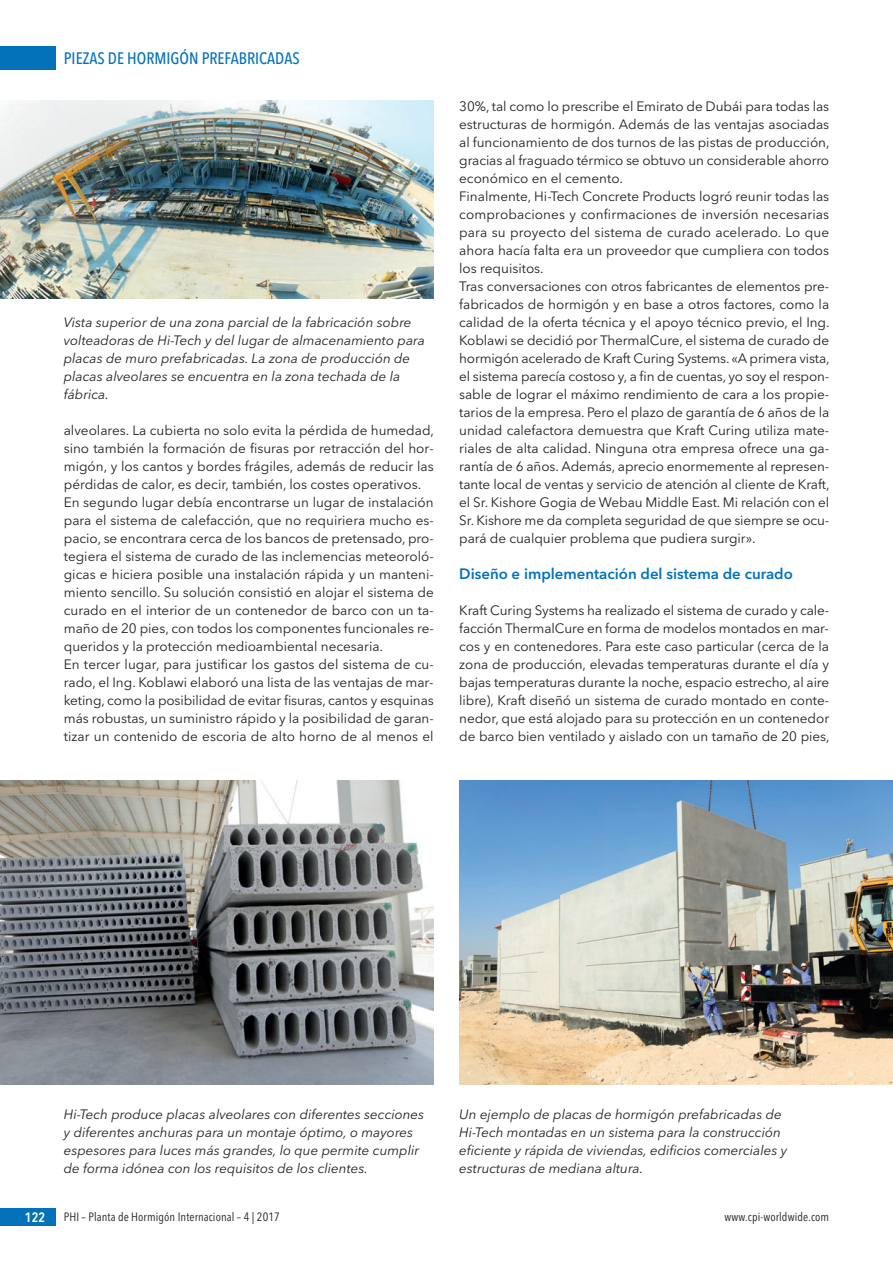
<style>
.page{position:relative;width:893px;height:1263px;background:#fff}
.page>*{position:absolute;margin:0;border:0;box-sizing:border-box;transform-origin:0 0}
.t1{font:500 16.5px "Avenir Next Condensed";color:#0372bb}
.t2{font:600 15px "Avenir Next";color:#0372bb}
.t3{font:13.5px/18px "Avenir Next";color:#231f20}
.t4{font:italic 13.5px/18px "Avenir Next";color:#231f20}
.t5{font:600 13.5px "Avenir Next Condensed";color:#fff}
.t6{font:12px "Avenir Next Condensed";letter-spacing:.01em;color:#231f20}
</style>
<div class="page">
<div style="left:0;top:47px;width:55px;height:23px;background:#0372bb"></div>
<div style="left:0;top:1208px;width:55px;height:18px;background:#0372bb"></div>
<img style="left:0;top:781px;width:434px;height:303px">
<img style="left:459px;top:781px;width:433px;height:303px">
<img style="left:0;top:100px;width:434px;height:199px">
<p class="t1" style="left:64px;top:51px;width:237px">PIEZAS DE HORMIGÓN PREFABRICADAS</p>
<p class="t4" style="left:64px;top:314px;width:363px">Vista superior de una zona parcial de la fabricación sobre volteadoras de Hi-Tech y del lugar de almacenamiento para placas de muro prefabricadas. La zona de producción de placas alveolares se encuentra en la zona techada de la fábrica.</p>
<p class="t3" style="left:64px;top:422px;width:372px">alveolares. La cubierta no solo evita la pérdida de humedad, sino también la formación de fisuras por retracción del hor&shy;migón, y los cantos y bordes frágiles, además de reducir las pérdidas de calor, es decir, también, los costes operativos.<br>En segundo lugar debía encontrarse un lugar de instalación para el sistema de calefacción, que no requiriera mucho es&shy;pacio, se encontrara cerca de los bancos de pretensado, pro&shy;tegiera el sistema de curado de las inclemencias meteoroló&shy;gicas e hiciera posible una instalación rápida y un manteni&shy;miento sencillo. Su solución consistió en alojar el sistema de curado en el interior de un contenedor de barco con un ta&shy;maño de 20 pies, con todos los componentes funcionales re&shy;queridos y la protección medioambiental necesaria.<br>En tercer lugar, para justificar los gastos del sistema de cu&shy;rado, el Ing. Koblawi elaboró una lista de las ventajas de mar&shy;keting, como la posibilidad de evitar fisuras, cantos y esquinas más robustas, un suministro rápido y la posibilidad de garan&shy;tizar un contenido de escoria de alto horno de al menos el</p>
<p class="t3" style="left:459px;top:98px;width:372px">30%, tal como lo prescribe el Emirato de Dubái para todas las estructuras de hormigón. Además de las ventajas asociadas al funcionamiento de dos turnos de las pistas de producción, gracias al fraguado térmico se obtuvo un considerable ahorro económico en el cemento.<br>Finalmente, Hi-Tech Concrete Products logró reunir todas las comprobaciones y confirmaciones de inversión necesarias para su proyecto del sistema de curado acelerado. Lo que ahora hacía falta era un proveedor que cumpliera con todos los requisitos.<br>Tras conversaciones con otros fabricantes de elementos pre&shy;fabricados de hormigón y en base a otros factores, como la calidad de la oferta técnica y el apoyo técnico previo, el Ing.<br>Koblawi se decidió por ThermalCure, el sistema de curado de hormigón acelerado de Kraft Curing Systems. «A primera vista, el sistema parecía costoso y, a fin de cuentas, yo soy el respon&shy;sable de lograr el máximo rendimiento de cara a los propie&shy;tarios de la empresa. Pero el plazo de garantía de 6 años de la unidad calefactora demuestra que Kraft Curing utiliza mate&shy;riales de alta calidad. Ninguna otra empresa ofrece una ga&shy;rantía de 6 años. Además, aprecio enormemente al represen&shy;tante local de ventas y servicio de atención al cliente de Kraft, el Sr. Kishore Gogia de Webau Middle East. Mi relación con el Sr. Kishore me da completa seguridad de que siempre se ocu&shy;pará de cualquier problema que pudiera surgir».</p>
<p class="t2" style="left:459px;top:567px;width:335px">Diseño e implementación del sistema de curado</p>
<p class="t3" style="left:459px;top:602px;width:372px;text-align:justify">Kraft Curing Systems ha realizado el sistema de curado y cale&shy;facción ThermalCure en forma de modelos montados en mar&shy;cos y en contenedores. Para este caso particular (cerca de la zona de producción, elevadas temperaturas durante el día y bajas temperaturas durante la noche, espacio estrecho, al aire libre), Kraft diseñó un sistema de curado montado en conte&shy;nedor, que está alojado para su protección en un contenedor de barco bien ventilado y aislado con un tamaño de 20 pies,</p>
<p class="t4" style="left:64px;top:1106px;width:362px">Hi-Tech produce placas alveolares con diferentes secciones y diferentes anchuras para un montaje óptimo, o mayores espesores para luces más grandes, lo que permite cumplir de forma idónea con los requisitos de los clientes.</p>
<p class="t4" style="left:459px;top:1106px;width:330px">Un ejemplo de placas de hormigón prefabricadas de Hi-Tech montadas en un sistema para la construcción eficiente y rápida de viviendas, edificios comerciales y estructuras de mediana altura.</p>
<p class="t5" style="left:25px;top:1209px;width:22px">122</p>
<p class="t6" style="left:64px;top:1211px;width:218px">PHI – Planta de Hormigón Internacional – 4 | 2017</p>
<p class="t6" style="left:725px;top:1211px;width:106px">www.cpi-worldwide.com</p>
</div>
